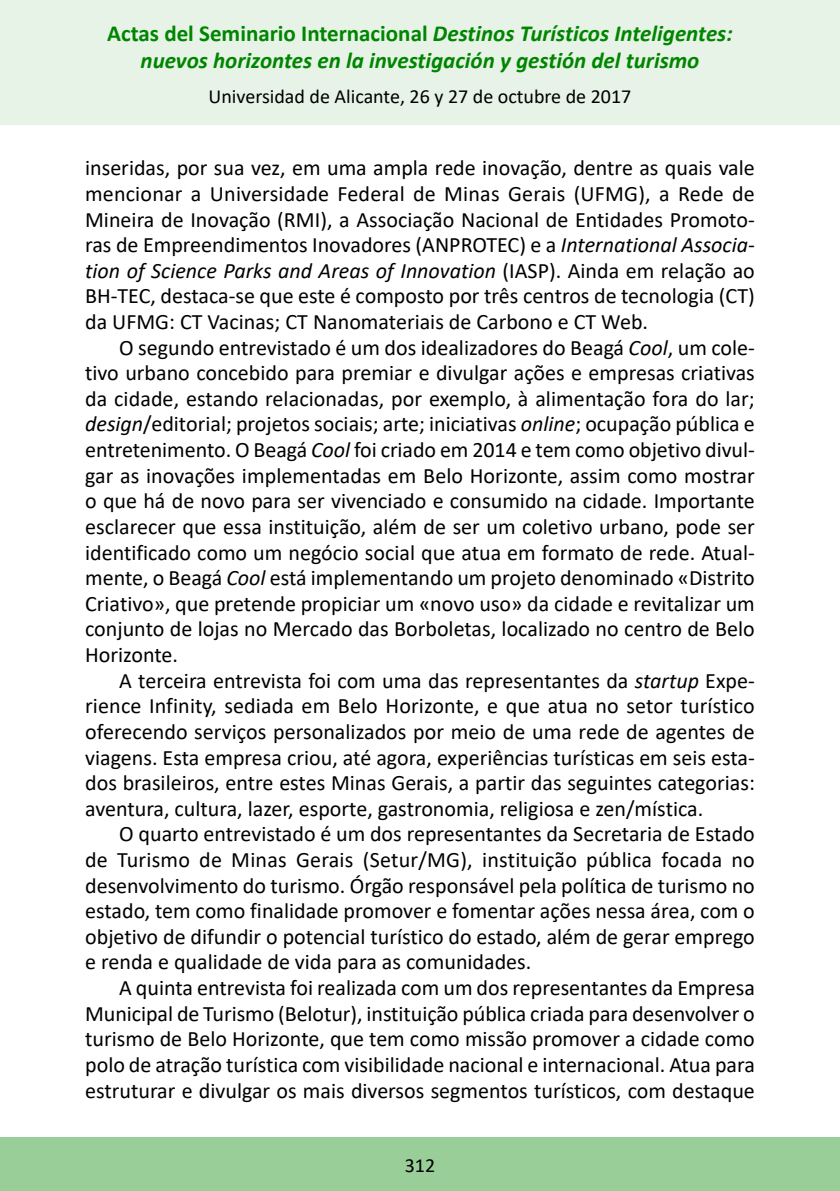
<style>
.page{position:relative;width:840px;height:1191px;background:#fff}
.page>*{position:absolute;margin:0;border:0;box-sizing:border-box;transform-origin:0 0}
.t1{font:italic 700 23px/27.6px "Calibri";color:#008500;text-align:center}
.t2{font:22px/25.6px "Calibri";color:#000;text-align:justify}
.t3{font:20px "Calibri";color:#000}
.s1{font-style:normal}
.s2{font-style:italic}
</style>
<div class="page">
<div style="left:0;top:0;width:839px;height:125px;background:#e6f3e6"></div>
<div style="left:0;top:1137px;width:839px;height:54px;background:#99ce99"></div>
<p class="t1" style="left:107px;top:19px;width:626px"><span class="s1">Actas del Seminario Internacional</span> Destinos Turísticos Inteligentes: nuevos horizontes en la investigación y gestión del turismo</p>
<p class="t3" style="left:208px;top:82px;width:424px">Universidad de Alicante, 26 y 27 de octubre de 2017</p>
<p class="t2" style="left:85px;top:155px;width:671px">inseridas, por sua vez, em uma ampla rede inovação, dentre as quais vale mencionar a Universidade Federal de Minas Gerais (UFMG), a Rede de Mineira de Inovação (RMI), a Associação Nacional de Entidades Promoto&shy;ras de Empreendimentos Inovadores (ANPROTEC) e a <span class="s2">International Associa&shy;tion of Science Parks and Areas of Innovation</span> (IASP). Ainda em relação ao BH-TEC, destaca-se que este é composto por três centros de tecnologia (CT) da UFMG: CT Vacinas; CT Nanomateriais de Carbono e CT Web.</p>
<p class="t2" style="left:85px;top:334px;width:671px;text-indent:34px">O segundo entrevistado é um dos idealizadores do Beagá <span class="s2">Cool</span>, um cole&shy;tivo urbano concebido para premiar e divulgar ações e empresas criativas da cidade, estando relacionadas, por exemplo, à alimentação fora do lar; <span class="s2">design</span>/editorial; projetos sociais; arte; iniciativas <span class="s2">online</span>; ocupação pública e entretenimento. O Beagá <span class="s2">Cool</span> foi criado em 2014 e tem como objetivo divul&shy;gar as inovações implementadas em Belo Horizonte, assim como mostrar o que há de novo para ser vivenciado e consumido na cidade. Importante esclarecer que essa instituição, além de ser um coletivo urbano, pode ser identificado como um negócio social que atua em formato de rede. Atual&shy;mente, o Beagá <span class="s2">Cool</span> está implementando um projeto denominado «Distrito Criativo», que pretende propiciar um «novo uso» da cidade e revitalizar um conjunto de lojas no Mercado das Borboletas, localizado no centro de Belo Horizonte.</p>
<p class="t2" style="left:85px;top:667px;width:670px;text-indent:34px">A terceira entrevista foi com uma das representantes da <span class="s2">startup</span> Expe&shy;rience Infinity, sediada em Belo Horizonte, e que atua no setor turístico oferecendo serviços personalizados por meio de uma rede de agentes de viagens. Esta empresa criou, até agora, experiências turísticas em seis esta&shy;dos brasileiros, entre estes Minas Gerais, a partir das seguintes categorias: aventura, cultura, lazer, esporte, gastronomia, religiosa e zen/mística.</p>
<p class="t2" style="left:85px;top:820px;width:670px;text-indent:34px">O quarto entrevistado é um dos representantes da Secretaria de Estado de Turismo de Minas Gerais (Setur/MG), instituição pública focada no desenvolvimento do turismo. Órgão responsável pela política de turismo no estado, tem como finalidade promover e fomentar ações nessa área, com o objetivo de difundir o potencial turístico do estado, além de gerar emprego e renda e qualidade de vida para as comunidades.</p>
<p class="t2" style="left:85px;top:974px;width:670px;text-indent:34px">A quinta entrevista foi realizada com um dos representantes da Empresa Municipal de Turismo (Belotur), instituição pública criada para desenvolver o turismo de Belo Horizonte, que tem como missão promover a cidade como polo de atração turística com visibilidade nacional e internacional. Atua para estruturar e divulgar os mais diversos segmentos turísticos, com destaque</p>
<p class="t3" style="left:404px;top:1151px;width:32px">312</p>
</div>
